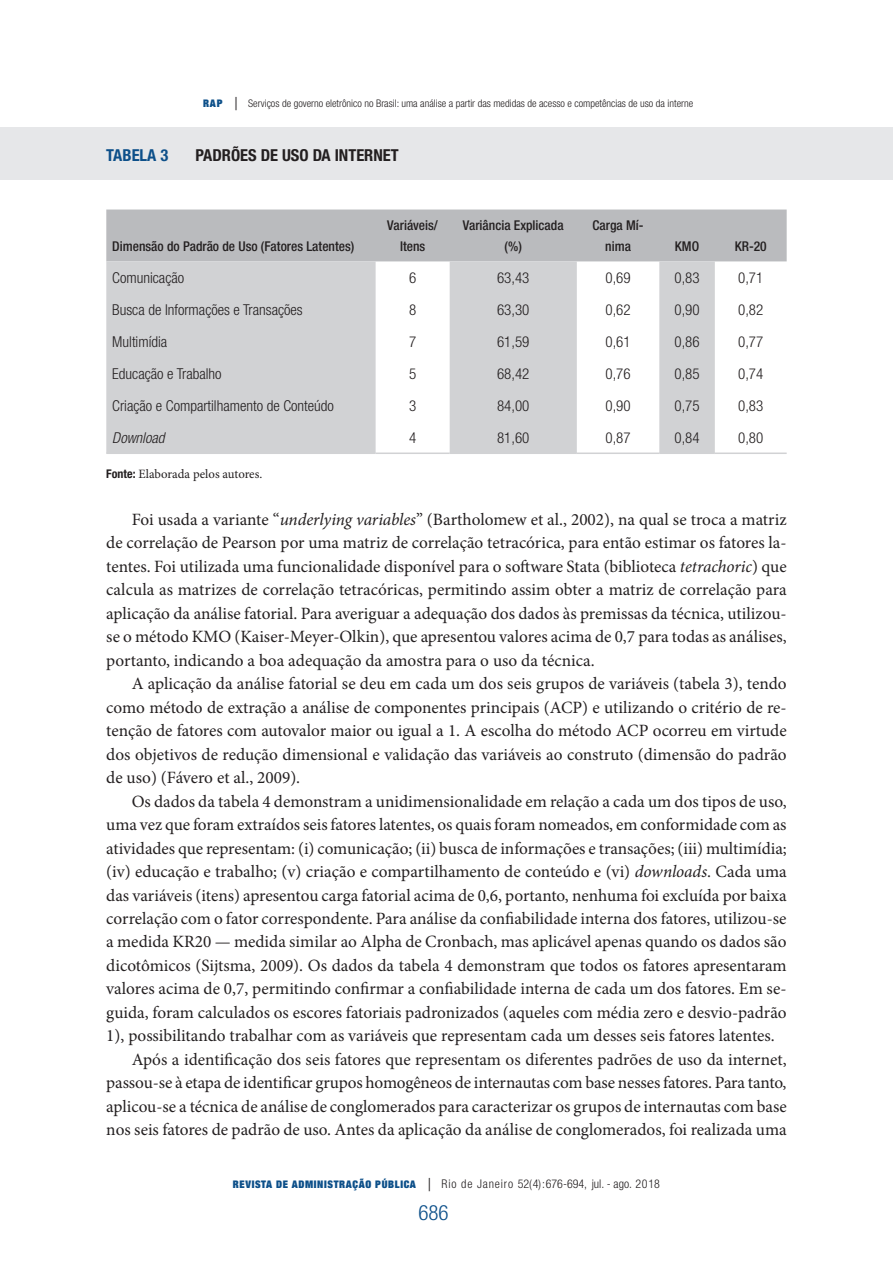
<style>
.page{position:relative;width:893px;height:1263px;background:#fff}
.page>*{position:absolute;margin:0;border:0;box-sizing:border-box;transform-origin:0 0}
.t1{font:300 condensed 21px "Helvetica Neue LT Std";color:#0c4f89}
.t2{font:17.25px/23.5px "Minion Pro";color:#231f20;text-align:justify}
.t3{font:700 condensed 16.5px "Helvetica Neue LT Std";color:#231f20}
.t4{font:700 condensed 16.5px "Helvetica Neue LT Std";color:#0c4f89}
.t5{font:300 condensed 15px "Helvetica Neue LT Std";color:#231f20}
.t6{font:italic 300 condensed 15px "Helvetica Neue LT Std";color:#231f20}
.t7{font:500 condensed 13.5px/21px "Helvetica Neue LT Std";color:#231f20;text-align:center}
.t8{font:12.75px "Minion Pro";color:#231f20}
.t9{font:300 condensed 12px "Helvetica Neue LT Std";letter-spacing:.07em;color:#231f20}
.t10{font:300 condensed 10.5px "Helvetica Neue LT Std";color:#231f20}
.s1{font-family:"Helvetica Neue";font-weight:900;font-stretch:expanded;color:#0c4f89}
.s2{font-size:18px}
.s3{font-family:"Helvetica Neue LT Std";font-weight:700;font-stretch:condensed;font-size:12px}
.s4{font-style:italic}
.s5{font-family:"Helvetica Neue";font-weight:900;font-stretch:expanded;font-size:10.5px;color:#0c4f89}
</style>
<div class="page">
<div style="left:0;top:127px;width:892px;height:52px;background:#e6e7e9"></div>
<div style="left:106px;top:210px;width:681px;height:51px;background:#babbbe"></div>
<svg style="left:106px;top:261px;width:609px;height:191px;fill:#d1d2d4"></svg>
<hr style="left:106px;top:452px;width:270px;height:2px;background:#d1d2d4">
<hr style="left:376px;top:452px;width:74px;height:2px;background:#d1d2d4">
<hr style="left:450px;top:452px;width:127px;height:2px;background:#d1d2d4">
<hr style="left:577px;top:452px;width:82px;height:2px;background:#d1d2d4">
<hr style="left:659px;top:452px;width:56px;height:2px;background:#d1d2d4">
<hr style="left:715px;top:452px;width:72px;height:2px;background:#d1d2d4">
<p class="t10" style="left:203px;top:98px;width:492px"><span class="s1">RAP</span> <span class="s2">|</span> Serviços de governo eletrônico no Brasil: uma análise a partir das medidas de acesso e competências de uso da interne</p>
<p class="t4" style="left:106px;top:145px;width:63px">TABELA 3</p>
<p class="t3" style="left:196px;top:145px;width:205px">PADRÕES DE USO DA INTERNET</p>
<p class="t7" style="left:112px;top:235px;width:243px">Dimensão do Padrão de Uso (Fatores Latentes)</p>
<p class="t7" style="left:387px;top:214px;width:52px">Variáveis/<br>Itens</p>
<p class="t7" style="left:463px;top:214px;width:102px">Variância Explicada (%)</p>
<p class="t7" style="left:593px;top:214px;width:52px">Carga Mí&shy;nima</p>
<p class="t7" style="left:675px;top:235px;width:26px">KMO</p>
<p class="t7" style="left:735px;top:235px;width:33px">KR-20</p>
<p class="t5" style="left:112px;top:269px;width:73px">Comunicação</p>
<p class="t5" style="left:409px;top:269px;width:9px">6</p>
<p class="t5" style="left:497px;top:269px;width:34px">63,43</p>
<p class="t5" style="left:605px;top:269px;width:27px">0,69</p>
<p class="t5" style="left:674px;top:269px;width:27px">0,83</p>
<p class="t5" style="left:738px;top:269px;width:27px">0,71</p>
<p class="t5" style="left:112px;top:301px;width:192px">Busca de Informações e Transações</p>
<p class="t5" style="left:409px;top:301px;width:9px">8</p>
<p class="t5" style="left:497px;top:301px;width:34px">63,30</p>
<p class="t5" style="left:605px;top:301px;width:27px">0,62</p>
<p class="t5" style="left:674px;top:301px;width:27px">0,90</p>
<p class="t5" style="left:738px;top:301px;width:27px">0,82</p>
<p class="t5" style="left:112px;top:333px;width:56px">Multimídia</p>
<p class="t5" style="left:409px;top:333px;width:9px">7</p>
<p class="t5" style="left:497px;top:333px;width:34px">61,59</p>
<p class="t5" style="left:605px;top:333px;width:27px">0,61</p>
<p class="t5" style="left:674px;top:333px;width:27px">0,86</p>
<p class="t5" style="left:738px;top:333px;width:27px">0,77</p>
<p class="t5" style="left:112px;top:365px;width:111px">Educação e Trabalho</p>
<p class="t5" style="left:409px;top:365px;width:9px">5</p>
<p class="t5" style="left:497px;top:365px;width:34px">68,42</p>
<p class="t5" style="left:605px;top:365px;width:27px">0,76</p>
<p class="t5" style="left:674px;top:365px;width:27px">0,85</p>
<p class="t5" style="left:738px;top:365px;width:27px">0,74</p>
<p class="t5" style="left:112px;top:397px;width:223px">Criação e Compartilhamento de Conteúdo</p>
<p class="t5" style="left:409px;top:397px;width:9px">3</p>
<p class="t5" style="left:497px;top:397px;width:34px">84,00</p>
<p class="t5" style="left:605px;top:397px;width:27px">0,90</p>
<p class="t5" style="left:674px;top:397px;width:27px">0,75</p>
<p class="t5" style="left:738px;top:397px;width:27px">0,83</p>
<p class="t6" style="left:112px;top:429px;width:54px">Download</p>
<p class="t5" style="left:409px;top:429px;width:9px">4</p>
<p class="t5" style="left:497px;top:429px;width:34px">81,60</p>
<p class="t5" style="left:605px;top:429px;width:27px">0,87</p>
<p class="t5" style="left:674px;top:429px;width:27px">0,84</p>
<p class="t5" style="left:738px;top:429px;width:27px">0,80</p>
<p class="t8" style="left:106px;top:465px;width:157px"><span class="s3">Fonte:</span> Elaborada pelos autores.</p>
<p class="t2" style="left:106px;top:507px;width:682px;text-indent:26px">Foi usada a variante “<span class="s4">underlying variables</span>” (Bartholomew et al., 2002), na qual se troca a matriz de correlação de Pearson por uma matriz de correlação tetracórica, para então estimar os fatores la&shy;tentes. Foi utilizada uma funcionalidade disponível para o software Stata (biblioteca <span class="s4">tetrachoric</span>) que calcula as matrizes de correlação tetracóricas, permitindo assim obter a matriz de correlação para aplicação da análise fatorial. Para averiguar a adequação dos dados às premissas da técnica, utilizou&shy;se o método KMO (Kaiser-Meyer-Olkin), que apresentou valores acima de 0,7 para todas as análises, portanto, indicando a boa adequação da amostra para o uso da técnica.</p>
<p class="t2" style="left:106px;top:672px;width:682px;text-indent:26px">A aplicação da análise fatorial se deu em cada um dos seis grupos de variáveis (tabela 3), tendo como método de extração a análise de componentes principais (ACP) e utilizando o critério de re&shy;tenção de fatores com autovalor maior ou igual a 1. A escolha do método ACP ocorreu em virtude dos objetivos de redução dimensional e validação das variáveis ao construto (dimensão do padrão de uso) (Fávero et al., 2009).</p>
<p class="t2" style="left:132px;top:789px;width:656px">Os dados da tabela 4 demonstram a unidimensionalidade em relação a cada um dos tipos de uso,</p>
<p class="t2" style="left:106px;top:813px;width:682px">uma vez que foram extraídos seis fatores latentes, os quais foram nomeados, em conformidade com as</p>
<p class="t2" style="left:106px;top:836px;width:682px">atividades que representam: (i) comunicação; (ii) busca de informações e transações; (iii) multimídia;</p>
<p class="t2" style="left:106px;top:860px;width:682px">(iv) educação e trabalho; (v) criação e compartilhamento de conteúdo e (vi) <span class="s4">downloads</span>. Cada uma</p>
<p class="t2" style="left:106px;top:883px;width:682px">das variáveis (itens) apresentou carga fatorial acima de 0,6, portanto, nenhuma foi excluída por baixa</p>
<p class="t2" style="left:106px;top:907px;width:682px">correlação com o fator correspondente. Para análise da confiabilidade interna dos fatores, utilizou-se</p>
<p class="t2" style="left:106px;top:930px;width:682px">a medida KR20 — medida similar ao Alpha de Cronbach, mas aplicável apenas quando os dados são</p>
<p class="t2" style="left:106px;top:954px;width:682px">dicotômicos (Sijtsma, 2009). Os dados da tabela 4 demonstram que todos os fatores apresentaram</p>
<p class="t2" style="left:106px;top:977px;width:682px">valores acima de 0,7, permitindo confirmar a confiabilidade interna de cada um dos fatores. Em se-</p>
<p class="t2" style="left:106px;top:1001px;width:682px">guida, foram calculados os escores fatoriais padronizados (aqueles com média zero e desvio-padrão</p>
<p class="t2" style="left:106px;top:1024px;width:670px">1), possibilitando trabalhar com as variáveis que representam cada um desses seis fatores latentes.</p>
<p class="t2" style="left:132px;top:1048px;width:656px">Após a identificação dos seis fatores que representam os diferentes padrões de uso da internet,</p>
<p class="t2" style="left:106px;top:1071px;width:682px">passou-se à etapa de identificar grupos homogêneos de internautas com base nesses fatores. Para tanto,</p>
<p class="t2" style="left:106px;top:1095px;width:682px">aplicou-se a técnica de análise de conglomerados para caracterizar os grupos de internautas com base</p>
<p class="t2" style="left:106px;top:1118px;width:682px">nos seis fatores de padrão de uso. Antes da aplicação da análise de conglomerados, foi realizada uma</p>
<p class="t9" style="left:233px;top:1176px;width:429px"><span class="s5">REVISTA DE ADMINISTRAÇÃO PÚBLICA</span> <span class="s2">|</span> Rio de Janeiro 52(4):676-694, jul. - ago. 2018</p>
<p class="t1" style="left:418px;top:1200px;width:32px">686</p>
</div>
